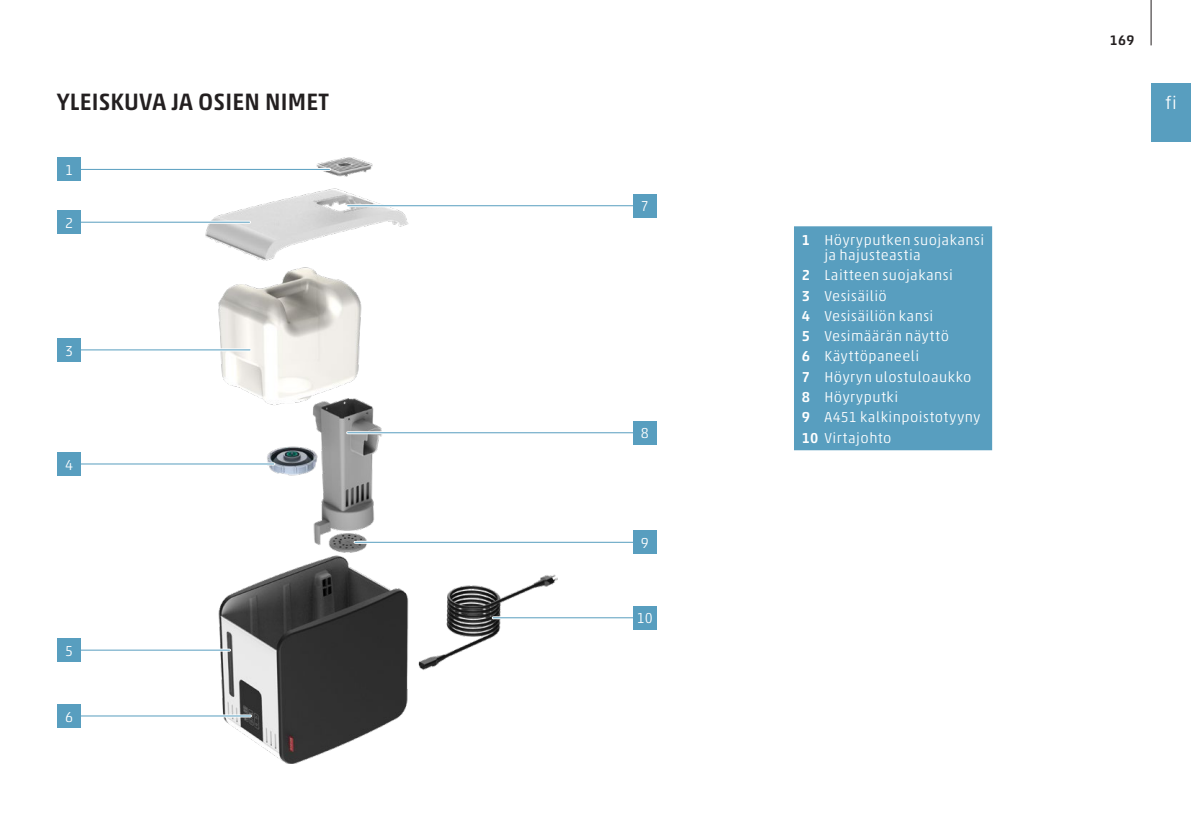
<style>
.page{position:relative;width:1191px;height:840px;background:#fff}
.page>*{position:absolute;margin:0;border:0;box-sizing:border-box;transform-origin:0 0}
.Seitentitel{font:500 24px "Akko W1 G";letter-spacing:.01em;color:#231f20}
.t1{font:300 18px "Akko W1 G";color:#fff}
.Legende_Explosion{font:300 14.6px/14.6px "Akko W1 G";letter-spacing:.035em;color:#fff}
.Zahl_für_Bilder{font:300 14.6px "Akko W1 G";color:#fff}
.t2{font:500 14px "Akko W1 G";color:#231f20}
.s1{font-weight:500}
</style>
<div class="page">
<img style="left:205px;top:158px;width:353px;height:605px">
<hr style="left:77px;top:168px;width:252px;height:3px;background:#fff">
<hr style="left:348px;top:431px;width:291px;height:3px;background:#fff">
<hr style="left:348px;top:204px;width:291px;height:3px;background:#fff">
<hr style="left:355px;top:540px;width:284px;height:3px;background:#fff">
<hr style="left:493px;top:616px;width:146px;height:3px;background:#fff">
<hr style="left:77px;top:220px;width:172px;height:3px;background:#fff">
<hr style="left:77px;top:348px;width:173px;height:3px;background:#fff">
<hr style="left:77px;top:462px;width:197px;height:3px;background:#fff">
<hr style="left:77px;top:648px;width:152px;height:3px;background:#fff">
<hr style="left:77px;top:714px;width:173px;height:3px;background:#fff">
<div style="left:57px;top:158px;width:24px;height:23px;background:#589ebf"></div>
<div style="left:633px;top:421px;width:24px;height:23px;background:#589ebf"></div>
<div style="left:633px;top:194px;width:24px;height:23px;background:#589ebf"></div>
<div style="left:633px;top:530px;width:24px;height:23px;background:#589ebf"></div>
<div style="left:633px;top:605px;width:24px;height:24px;background:#589ebf"></div>
<div style="left:57px;top:210px;width:24px;height:24px;background:#589ebf"></div>
<div style="left:57px;top:338px;width:24px;height:23px;background:#589ebf"></div>
<div style="left:57px;top:452px;width:24px;height:23px;background:#589ebf"></div>
<div style="left:57px;top:638px;width:24px;height:23px;background:#589ebf"></div>
<div style="left:57px;top:704px;width:24px;height:23px;background:#589ebf"></div>
<hr style="left:77px;top:169px;width:252px;height:1px;background:#589ebf">
<hr style="left:348px;top:432px;width:291px;height:1px;background:#589ebf">
<hr style="left:348px;top:205px;width:291px;height:1px;background:#589ebf">
<hr style="left:355px;top:541px;width:284px;height:1px;background:#589ebf">
<hr style="left:493px;top:617px;width:146px;height:1px;background:#589ebf">
<hr style="left:77px;top:221px;width:172px;height:1px;background:#589ebf">
<hr style="left:77px;top:349px;width:173px;height:1px;background:#589ebf">
<hr style="left:77px;top:463px;width:197px;height:1px;background:#589ebf">
<hr style="left:77px;top:649px;width:152px;height:1px;background:#589ebf">
<hr style="left:77px;top:715px;width:173px;height:1px;background:#589ebf">
<hr style="left:1150px;top:0;width:1px;height:45px;background:#231f20">
<div style="left:1151px;top:83px;width:40px;height:59px;background:#589ebf"></div>
<div style="left:795px;top:227px;width:196px;height:222px;background:#589ebf"></div>
<div style="left:794px;top:226px;width:198px;height:224px;border:2px solid #589ebf"></div>
<p class="Seitentitel" style="left:57px;top:84px;width:274px">YLEISKUVA JA OSIEN NIMET</p>
<p class="Zahl_für_Bilder" style="left:65px;top:159px;width:10px">1</p>
<p class="Zahl_für_Bilder" style="left:65px;top:212px;width:10px">2</p>
<p class="Zahl_für_Bilder" style="left:65px;top:340px;width:10px">3</p>
<p class="Zahl_für_Bilder" style="left:65px;top:454px;width:10px">4</p>
<p class="Zahl_für_Bilder" style="left:65px;top:640px;width:10px">5</p>
<p class="Zahl_für_Bilder" style="left:65px;top:705px;width:10px">6</p>
<p class="Zahl_für_Bilder" style="left:641px;top:196px;width:10px">7</p>
<p class="Zahl_für_Bilder" style="left:641px;top:423px;width:10px">8</p>
<p class="Zahl_für_Bilder" style="left:641px;top:532px;width:10px">9</p>
<p class="Zahl_für_Bilder" style="left:637px;top:607px;width:18px">10</p>
<p class="Legende_Explosion" style="left:824px;top:232px;width:161px;text-indent:-23px"><span class="s1">1</span> Höyryputken suojakansi ja hajusteastia</p>
<p class="Legende_Explosion" style="left:801px;top:267px;width:153px"><span class="s1">2</span> Laitteen suojakansi</p>
<p class="Legende_Explosion" style="left:801px;top:287px;width:87px"><span class="s1">3</span> Vesisäiliö</p>
<p class="Legende_Explosion" style="left:801px;top:307px;width:133px"><span class="s1">4</span> Vesisäiliön kansi</p>
<p class="Legende_Explosion" style="left:801px;top:327px;width:149px"><span class="s1">5</span> Vesimäärän näyttö</p>
<p class="Legende_Explosion" style="left:801px;top:348px;width:119px"><span class="s1">6</span> Käyttöpaneeli</p>
<p class="Legende_Explosion" style="left:801px;top:368px;width:171px"><span class="s1">7</span> Höyryn ulostuloaukko</p>
<p class="Legende_Explosion" style="left:801px;top:388px;width:98px"><span class="s1">8</span> Höyryputki</p>
<p class="Legende_Explosion" style="left:801px;top:409px;width:180px"><span class="s1">9</span> A451 kalkinpoistotyyny</p>
<p class="Legende_Explosion" style="left:801px;top:429px;width:91px"><span class="s1">10</span> Virtajohto</p>
<p class="t2" style="left:1109px;top:30px;width:26px">169</p>
<p class="t1" style="left:1165px;top:89px;width:13px">fi</p>
</div>
